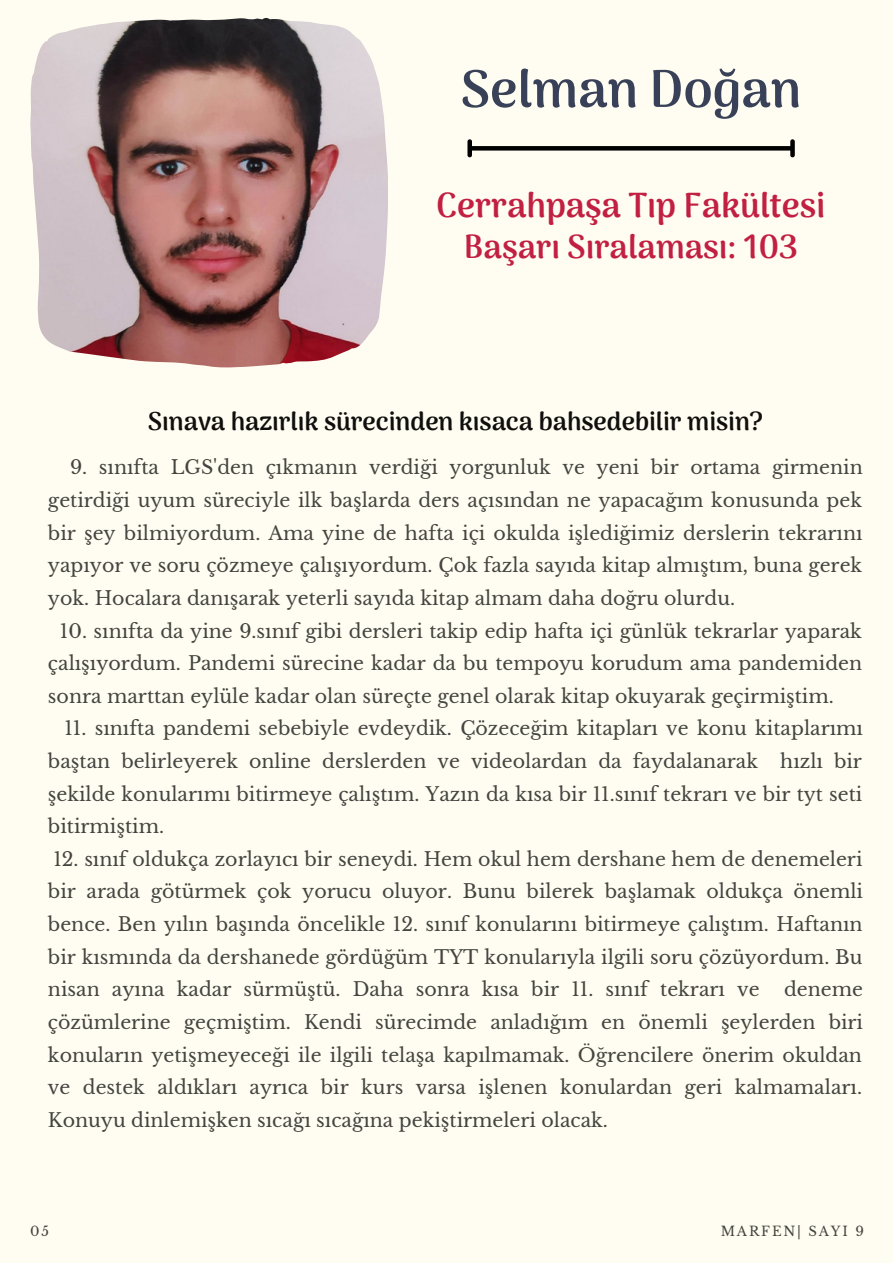
<style>
.page{position:relative;width:893px;height:1264px;background:#fff}
.page>*{position:absolute;margin:0;border:0;box-sizing:border-box;transform-origin:0 0}
.t1{font:800 52.5px "Arima Madurai";color:#384158}
.t2{font:800 34.5px "Arima Madurai";color:#c22042}
.t3{font:800 33px "Arima Madurai";color:#c22042}
.t4{font:800 25.5px "Arima Madurai";color:#100f0d}
.t5{font:18.9px/32.5px "Libre Baskerville";color:#444440;text-align:justify}
.t6{font:13.2px "Libre Baskerville";letter-spacing:.14em;color:#444440}
</style>
<div class="page">
<div style="left:0;top:0;width:892px;height:1262px;background:#fffdf1"></div>
<div style="left:471px;top:146px;width:320px;height:5px;background:#000"></div>
<svg style="left:467px;top:139px;width:5px;height:18px"></svg>
<svg style="left:790px;top:139px;width:4px;height:18px"></svg>
<img style="left:30px;top:18px;width:358px;height:349px">
<h1 class="t1" style="left:460px;top:51px;width:342px">Selman Doğan</h1>
<h2 class="t2" style="left:436px;top:181px;width:390px">Cerrahpaşa Tıp Fakültesi</h2>
<h3 class="t3" style="left:464px;top:223px;width:335px">Başarı Sıralaması: 103</h3>
<h3 class="t4" style="left:148px;top:403px;width:616px">Sınava hazırlık sürecinden kısaca bahsedebilir misin?</h3>
<p class="t5" style="left:48px;top:451px;width:816px;text-indent:22px">9. sınıfta LGS'den çıkmanın verdiği yorgunluk ve yeni bir ortama girmenin getirdiği uyum süreciyle ilk başlarda ders açısından ne yapacağım konusunda pek bir şey bilmiyordum. Ama yine de hafta içi okulda işlediğimiz derslerin tekrarını yapıyor ve soru çözmeye çalışıyordum. Çok fazla sayıda kitap almıştım, buna gerek yok. Hocalara danışarak yeterli sayıda kitap almam daha doğru olurdu.</p>
<p class="t5" style="left:48px;top:614px;width:815px;text-indent:12px">10. sınıfta da yine 9.sınıf gibi dersleri takip edip hafta içi günlük tekrarlar yaparak çalışıyordum. Pandemi sürecine kadar da bu tempoyu korudum ama pandemiden sonra marttan eylüle kadar olan süreçte genel olarak kitap okuyarak geçirmiştim.</p>
<p class="t5" style="left:48px;top:712px;width:816px;text-indent:16px">11. sınıfta pandemi sebebiyle evdeydik. Çözeceğim kitapları ve konu kitaplarımı baştan belirleyerek online derslerden ve videolardan da faydalanarak hızlı bir şekilde konularımı bitirmeye çalıştım. Yazın da kısa bir 11.sınıf tekrarı ve bir tyt seti bitirmiştim.</p>
<p class="t5" style="left:48px;top:842px;width:816px">12. sınıf oldukça zorlayıcı bir seneydi. Hem okul hem dershane hem de denemeleri bir arada götürmek çok yorucu oluyor. Bunu bilerek başlamak oldukça önemli bence. Ben yılın başında öncelikle 12. sınıf konularını bitirmeye çalıştım. Haftanın bir kısmında da dershanede gördüğüm TYT konularıyla ilgili soru çözüyordum. Bu nisan ayına kadar sürmüştü. Daha sonra kısa bir 11. sınıf tekrarı ve</p>
<p class="t5" style="left:48px;top:973px;width:816px;text-indent:736px">deneme çözümlerine geçmiştim. Kendi sürecimde anladığım en önemli şeylerden biri konuların yetişmeyeceği ile ilgili telaşa kapılmamak. Öğrencilere önerim okuldan ve destek aldıkları ayrıca bir kurs varsa işlenen konulardan geri kalmamaları.<br>Konuyu dinlemişken sıcağı sıcağına pekiştirmeleri olacak.</p>
<p class="t6" style="left:30px;top:1223px;width:20px">05</p>
<p class="t6" style="left:720px;top:1223px;width:145px">MARFEN| SAYI 9</p>
</div>
